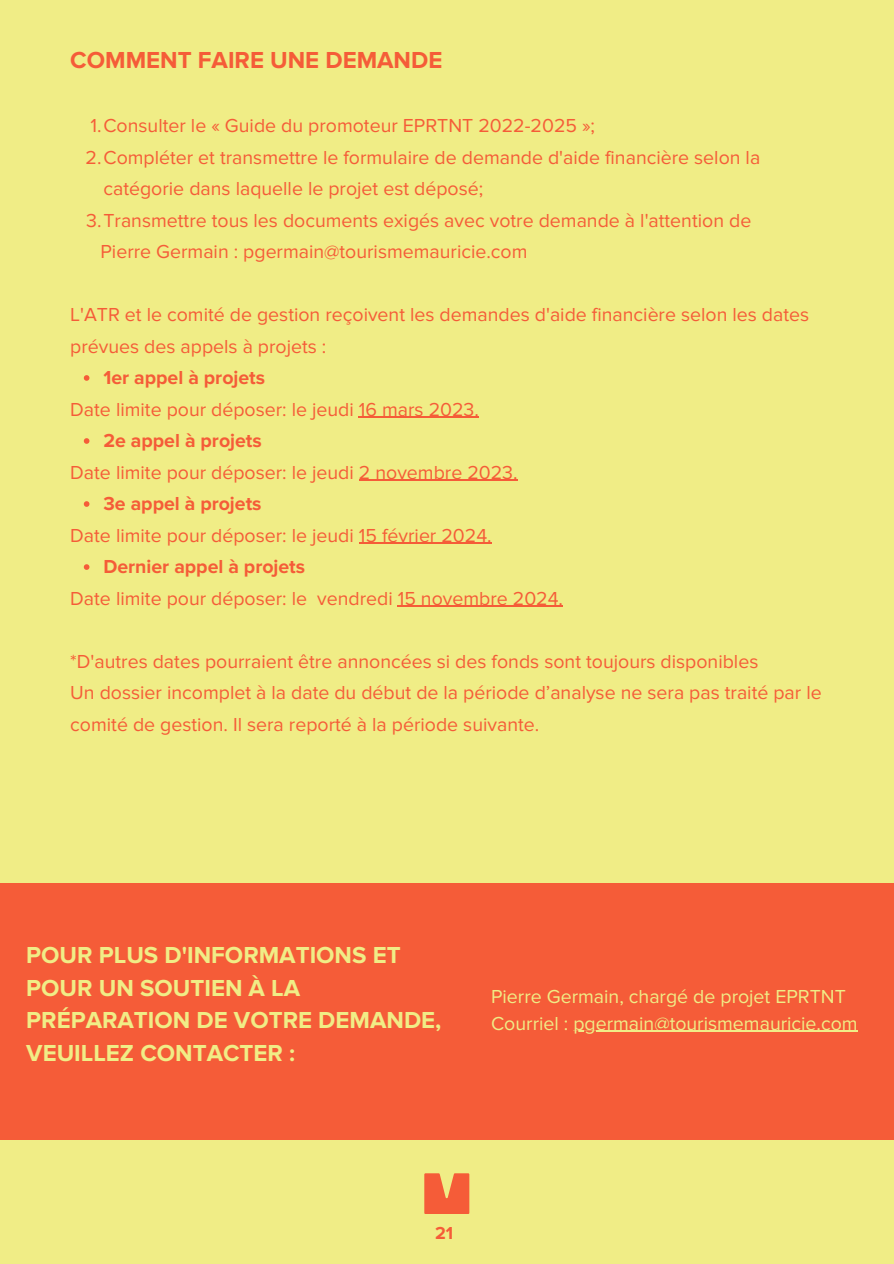
<style>
.page{position:relative;width:894px;height:1264px;background:#fff}
.page>*{position:absolute;margin:0;border:0;box-sizing:border-box;transform-origin:0 0}
.t1{font:700 24px/32.7px "Proxima Nova";color:#f0ed86}
.t2{font:700 24px "Proxima Nova";color:#f55c38}
.t3{font:19.5px/31.5px "Proxima Nova";color:#f55c38}
.t4{font:19.5px "Proxima Nova";color:#f0ed86}
.t5{font:700 19.5px "Proxima Nova";color:#f55c38}
.t6{font:700 18px "Proxima Nova";color:#f55c38}
</style>
<div class="page">
<div style="left:0;top:0;width:893px;height:1263px;background:#f0ed86"></div>
<div style="left:0;top:883px;width:893px;height:257px;background:#f55c38"></div>
<svg style="left:84px;top:375px;width:5px;height:6px"></svg>
<hr style="left:359px;top:417px;width:120px;height:1px;background:#f55c38">
<svg style="left:84px;top:438px;width:5px;height:6px"></svg>
<hr style="left:359px;top:480px;width:158px;height:1px;background:#f55c38">
<svg style="left:84px;top:501px;width:5px;height:6px"></svg>
<hr style="left:359px;top:543px;width:132px;height:1px;background:#f55c38">
<svg style="left:84px;top:564px;width:5px;height:6px"></svg>
<hr style="left:398px;top:606px;width:165px;height:1px;background:#f55c38">
<hr style="left:573px;top:1030px;width:284px;height:1px;background:#f0ed86">
<svg style="left:424px;top:1173px;width:45px;height:40px;background:#f46e41"></svg>
<p class="t2" style="left:70px;top:46px;width:373px">COMMENT FAIRE UNE DEMANDE</p>
<h1 class="t3" style="left:90px;top:110px;width:506px">1.Consulter le « Guide du promoteur EPRTNT 2022-2025 »;</h1>
<p class="t3" style="left:103px;top:142px;width:658px;text-indent:-18px">2.Compléter et transmettre le formulaire de demande d'aide financière selon la catégorie dans laquelle le projet est déposé;</p>
<p class="t3" style="left:86px;top:205px;width:666px">3.Transmettre tous les documents exigés avec votre demande à l'attention de</p>
<p class="t3" style="left:100px;top:236px;width:428px">Pierre Germain : pgermain@tourismemauricie.com</p>
<p class="t3" style="left:70px;top:299px;width:740px">L'ATR et le comité de gestion reçoivent les demandes d'aide financière selon les dates prévues des appels à projets :</p>
<p class="t5" style="left:103px;top:366px;width:163px">1er appel à projets</p>
<p class="t3" style="left:70px;top:394px;width:410px">Date limite pour déposer: le jeudi 16 mars 2023.</p>
<p class="t5" style="left:103px;top:429px;width:160px">2e appel à projets</p>
<p class="t3" style="left:70px;top:457px;width:448px">Date limite pour déposer: le jeudi 2 novembre 2023.</p>
<p class="t5" style="left:103px;top:492px;width:159px">3e appel à projets</p>
<p class="t3" style="left:70px;top:520px;width:423px">Date limite pour déposer: le jeudi 15 février 2024.</p>
<p class="t5" style="left:103px;top:555px;width:203px">Dernier appel à projets</p>
<p class="t3" style="left:70px;top:583px;width:494px">Date limite pour déposer: le vendredi 15 novembre 2024.</p>
<p class="t3" style="left:70px;top:646px;width:689px">*D'autres dates pourraient être annoncées si des fonds sont toujours disponibles</p>
<p class="t3" style="left:70px;top:677px;width:752px">Un dossier incomplet à la date du début de la période d’analyse ne sera pas traité par le comité de gestion. Il sera reporté à la période suivante.</p>
<p class="t1" style="left:26px;top:939px;width:416px">POUR PLUS D'INFORMATIONS ET<br>POUR UN SOUTIEN À LA<br>PRÉPARATION DE VOTRE DEMANDE,<br>VEUILLEZ CONTACTER :</p>
<h1 class="t4" style="left:491px;top:984px;width:356px">Pierre Germain, chargé de projet EPRTNT</h1>
<p class="t4" style="left:491px;top:1011px;width:368px">Courriel : pgermain@tourismemauricie.com</p>
<p class="t6" style="left:435px;top:1222px;width:20px">21</p>
</div>
